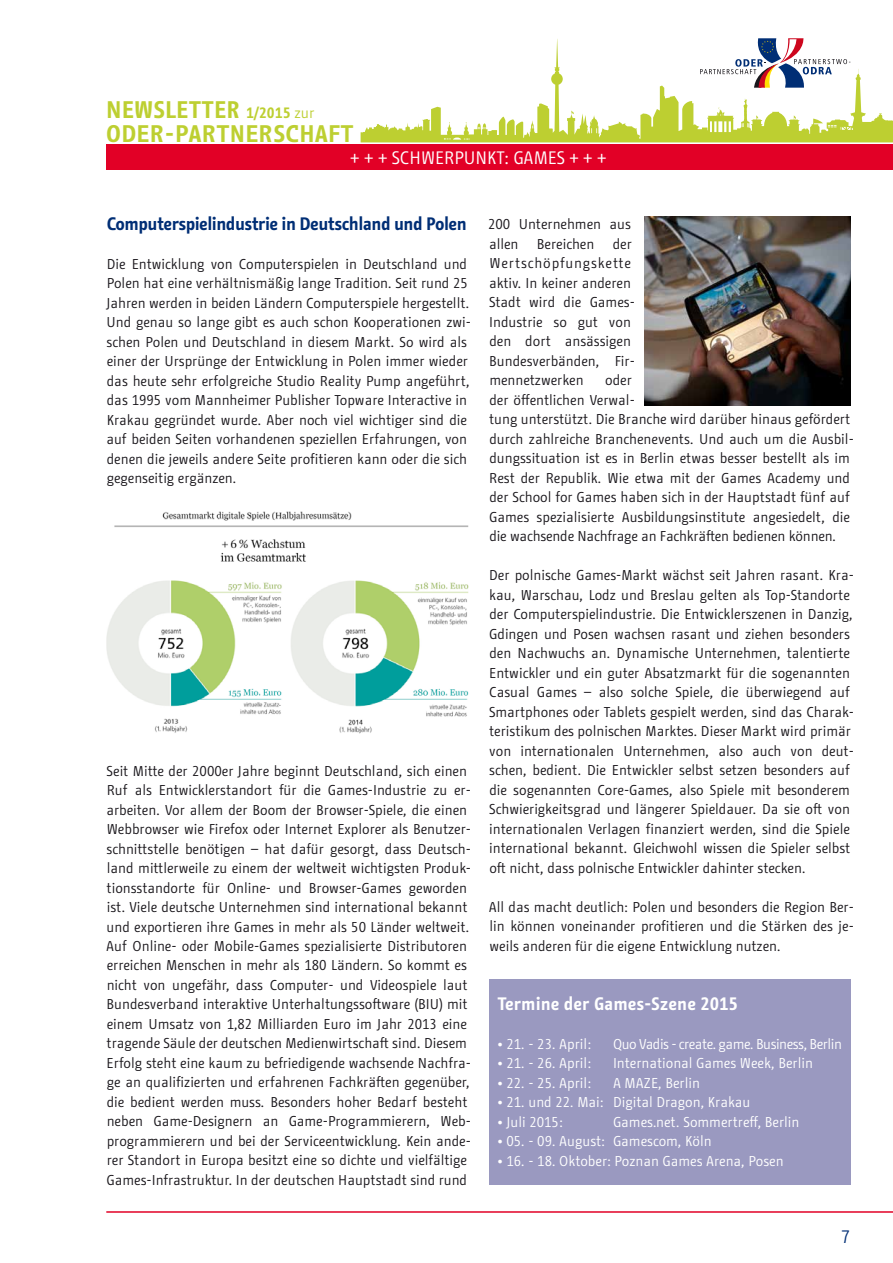
<style>
.page{position:relative;width:893px;height:1263px;background:#fff}
.page>*{position:absolute;margin:0;border:0;box-sizing:border-box;transform-origin:0 0}
.t1{font:700 24px "BMF Change Sans Cond Int";letter-spacing:.005em;color:#bdcf31}
.t2{font:700 24px "BMF Change Letter Int";letter-spacing:.005em;color:#bdcf31}
.t3{font:700 18px "BMF Change Sans Cond Int";letter-spacing:-.03em;color:#002e75}
.t4{font:700 18px "BMF Change Sans Cond Int";color:#fff}
.t5{font:18px "BMF Change Sans Cond Int";color:#fff}
.t6{font:18px "BMF Change Sans Cond Int";color:#002e75}
.t7{font:14.25px/19.5px "BMF Change Sans Cond Int";color:#1a171c}
.t8{font:14.25px "BMF Change Sans Cond Int";color:#fff}
.t9{font:14.25px "BMF Change Sans Cond Int";letter-spacing:-.03em;color:#fff}
.s1{font-size:15px}
.s2{font-weight:400;font-size:15px}
</style>
<div class="page">
<hr style="left:106px;top:1211px;width:787px;height:2px;background:#e20026">
<svg style="left:361px;top:39px;width:532px;height:103px"></svg>
<svg style="left:700px;top:38px;width:150px;height:50px"></svg>
<div style="left:106px;top:145px;width:787px;height:25px;background:#e20026"></div>
<img style="left:106px;top:511px;width:363px;height:223px">
<img style="left:644px;top:216px;width:206px;height:189px">
<div style="left:489px;top:980px;width:361px;height:205px;background:#9a99c0"></div>
<h1 class="t1" style="left:106px;top:94px;width:210px">Newsletter <span class="s1">1/2015</span> <span class="s2">zur</span></h1>
<h1 class="t2" style="left:106px;top:118px;width:249px">ODER-PARTNERSCHAFT</h1>
<p class="t5" style="left:350px;top:146px;width:82px">+ + + Schwerp</p>
<p class="t5" style="left:464px;top:146px;width:71px">unkt: Games</p>
<p class="t5" style="left:569px;top:146px;width:39px">+ + +</p>
<p class="t3" style="left:107px;top:211px;width:361px">Computerspielindustrie in Deutschland und Polen</p>
<p class="t7" style="left:106px;top:254px;width:366px">Die Entwicklung von Computerspielen in Deutschland und Polen hat eine verhältnismäßig lange Tradition. Seit rund 25<br>Jahren werden in beiden Ländern Computerspiele hergestellt.<br>U nd genau so lange gibt es auch schon Kooperationen zwi&shy;schen Polen und Deutschland in diesem Markt. So wird als einer der U rsprünge der Entwicklung in Polen immer wieder das heute sehr erfolgreiche Studio Reality Pump angeführt, das 1995 vom Mannheimer Publisher Topware Interactive in Krakau gegründet wurde. Aber noch viel wichtiger sind die auf beiden Seiten vorhandenen speziellen Erfahrungen, von denen die jeweils andere Seite profitieren kann oder die sich gegenseitig ergänzen.</p>
<p class="t7" style="left:106px;top:760px;width:366px">Seit Mitte der 2000er Jahre beginnt Deutschland, sich einen Ruf als Entwicklerstandort für die Games-Industrie zu er&shy;arbeiten. Vor allem der Boom der Browser-Spiele, die einen Webbrowser wie Firefox oder Internet Explorer als Benutzer&shy;schnittstelle benötigen – hat dafür gesorgt, dass Deutsch&shy;land mittlerweile zu einem der weltweit wichtigsten Produk&shy;tionsstandorte für Online- und Browser-Games geworden ist. Viele deutsche U nternehmen sind international bekannt und exportieren ihre Games in mehr als 50 Länder weltweit.<br>Auf Online- oder Mobile-Games spezialisierte Distributoren erreichen Menschen in mehr als 180 Ländern. So kommt es nicht von ungefähr, dass Computer- und Videospiele laut Bundesverband interaktive U nterhaltungssoftware (BIU) mit einem U msatz von 1,82 Milliarden Euro im Jahr 2013 eine tragende Säule der deutschen Medienwirtschaft sind. Diesem Erfolg steht eine kaum zu befriedigende wachsende Nachfra&shy;ge an qualifizierten und erfahrenen Fachkräften gegenüber, die bedient werden muss. Besonders hoher Bedarf besteht neben Game-Designern an Game-Programmierern, Web&shy;programmierern und bei der Serviceentwicklung. Kein ande&shy;rer Standort in Europa besitzt eine so dichte und vielfältige Games-Infrastruktur. In der deutschen H auptstadt sind rund</p>
<p class="t7" style="left:488px;top:214px;width:144px">200 U nternehmen aus allen</p>
<p class="t7" style="left:489px;top:234px;width:147px;text-indent:124px">der<br>Wertschöpfungskette aktiv. In keiner anderen<br>Stadt wird die Games-<br>Industrie so gut von den dort ansässigen<br>Bundesverbänden, Fir&shy;mennetzwerken</p>
<p class="t7" style="left:537px;top:234px;width:59px">Bereichen</p>
<p class="t7" style="left:489px;top:370px;width:366px;text-indent:116px">oder<br>der öffentlichen Verwal-<br>tung unterstützt. Die Branche wird darüber hinaus gefördert durch zahlreiche Branchenevents. U nd auch um die Ausbil&shy;dungssituation ist es in Berlin etwas besser bestellt als im Rest der Republik. Wie etwa mit der Games Academy und der School for Games haben sich in der H auptstadt fünf auf Games spezialisierte Ausbildungsinstitute angesiedelt, die die wachsende Nachfrage an Fachkräften bedienen können.</p>
<p class="t7" style="left:489px;top:565px;width:366px">Der polnische Games-Markt wächst seit Jahren rasant. Kra&shy;kau, Warschau, Lodz und Breslau gelten als Top-Standorte der Computerspielindustrie. Die Entwicklerszenen in Danzig, Gdingen und Posen wachsen rasant und ziehen besonders den Nachwuchs an. Dynamische U nternehmen, talentierte Entwickler und ein guter Absatzmarkt für die sogenannten Casual Games – also solche Spiele, die überwiegend auf Smartphones oder Tablets gespielt werden, sind das Charak&shy;teristikum des polnischen Marktes. Dieser Markt wird primär von internationalen U nternehmen, also auch von deut&shy;schen, bedient. Die Entwickler selbst setzen besonders auf die sogenannten Core-Games, also Spiele mit besonderem Schwierigkeitsgrad und längerer Spieldauer. Da sie oft von internationalen Verlagen finanziert werden, sind die Spiele international bekannt. Gleichwohl wissen die Spieler selbst oft nicht, dass polnische Entwickler dahinter stecken.</p>
<p class="t7" style="left:489px;top:897px;width:366px;text-align:justify">All das macht deutlich: Polen und besonders die Region Ber&shy;lin können voneinander profitieren und die Stärken des je&shy;weils anderen für die eigene Entwicklung nutzen.</p>
<p class="t4" style="left:497px;top:991px;width:242px">Termine der Games-Szene 2015</p>
<p class="t8" style="left:497px;top:1034px;width:95px">• 21. - 23. April:</p>
<p class="t9" style="left:613px;top:1034px;width:230px">Quo Vadis - create. game. Business, Berlin</p>
<p class="t8" style="left:497px;top:1054px;width:95px">• 21. - 26. April:</p>
<p class="t8" style="left:613px;top:1054px;width:201px">International Games Week, Berlin</p>
<p class="t8" style="left:497px;top:1073px;width:95px">• 22. - 25. April:</p>
<p class="t8" style="left:613px;top:1073px;width:88px">A MAZE, Berlin</p>
<p class="t8" style="left:497px;top:1093px;width:254px">• 21. und 22. Mai: Digital Dragon, Krakau</p>
<p class="t8" style="left:497px;top:1112px;width:67px">• Juli 2015:</p>
<p class="t8" style="left:613px;top:1112px;width:188px">Games.net. Sommertreff, Berlin</p>
<p class="t8" style="left:497px;top:1132px;width:216px">• 05. - 09. August: Gamescom, Köln</p>
<p class="t8" style="left:497px;top:1151px;width:288px">• 16. - 18. Oktober: Poznan Games Arena, Posen</p>
<p class="t6" style="left:841px;top:1224px;width:11px">7</p>
</div>
